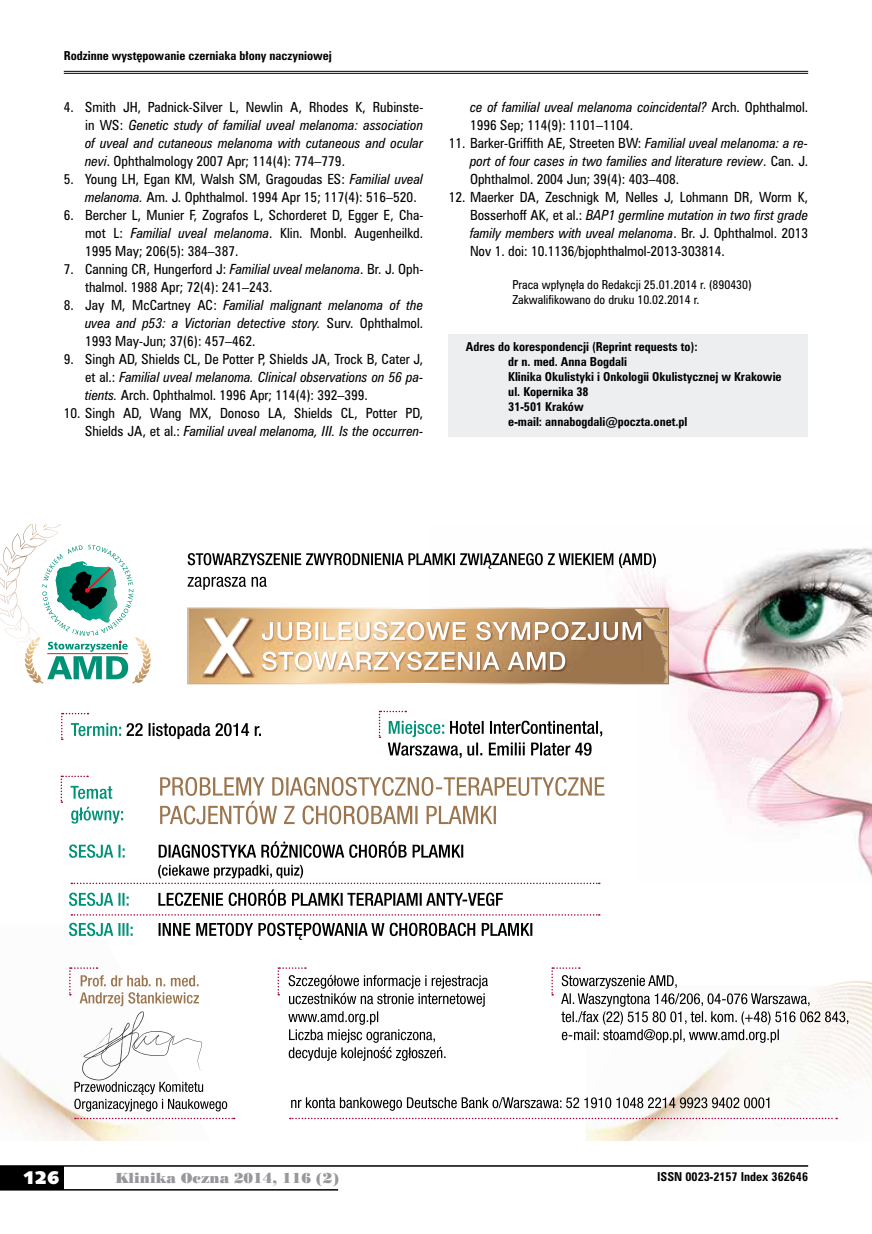
<style>
.page{position:relative;width:872px;height:1234px;background:#fff}
.page>*{position:absolute;margin:0;border:0;box-sizing:border-box;transform-origin:0 0}
.t1{font:18px "Humanst 531 U Blk PL";color:#fff}
.t2{font:13.5px "Poster Bodoni PL";color:#98989c}
.t3{font:12.75px/18px "Zurich Cn PL";color:#000}
.t4{font:italic 12.75px/18px "Zurich Cn PL";color:#000;text-align:justify}
.t5{font:700 11.25px/15px "Zurich Cn PL";color:#000}
.t6{font:11.25px/15px "Zurich Cn PL";color:#000}
.s1{font-style:normal}
.s2{font-style:italic}
</style>
<div class="page">
<div style="left:0;top:1165px;width:64px;height:24px;background:#000"></div>
<hr style="left:0;top:1164px;width:808px;height:2px;background:#000">
<hr style="left:0;top:1188px;width:338px;height:2px;background:#000">
<hr style="left:64px;top:71px;width:744px;height:1px;background:#000">
<hr style="left:64px;top:73px;width:744px;height:1px;background:#000">
<div style="left:449px;top:334px;width:359px;height:102px;background:#edeeef"></div>
<img style="left:761px;top:985px;width:111px;height:135px">
<img style="left:848px;top:1096px;width:24px;height:24px">
<img style="left:585px;top:1042px;width:176px;height:98px">
<img style="left:585px;top:1042px;width:63px;height:54px">
<img style="left:0;top:924px;width:210px;height:216px">
<img style="left:488px;top:548px;width:384px;height:77px">
<img style="left:637px;top:625px;width:235px;height:253px">
<img style="left:432px;top:684px;width:205px;height:252px">
<img style="left:591px;top:928px;width:281px;height:57px">
<svg style="left:159px;top:841px;width:304px;height:16px"></svg>
<svg style="left:158px;top:889px;width:345px;height:16px"></svg>
<svg style="left:159px;top:922px;width:373px;height:17px"></svg>
<svg style="left:188px;top:553px;width:468px;height:15px"></svg>
<svg style="left:188px;top:576px;width:79px;height:13px"></svg>
<svg style="left:127px;top:722px;width:134px;height:17px"></svg>
<svg style="left:61px;top:712px;width:60px;height:28px"></svg>
<svg style="left:379px;top:710px;width:223px;height:48px"></svg>
<svg style="left:61px;top:775px;width:62px;height:48px"></svg>
<svg style="left:74px;top:1081px;width:153px;height:30px"></svg>
<img style="left:95px;top:1011px;width:41px;height:24px">
<img style="left:84px;top:1035px;width:62px;height:43px">
<svg style="left:85px;top:1044px;width:23px;height:13px"></svg>
<svg style="left:136px;top:1011px;width:66px;height:59px"></svg>
<svg style="left:69px;top:967px;width:130px;height:38px"></svg>
<svg style="left:75px;top:1117px;width:160px;height:1px"></svg>
<svg style="left:290px;top:1117px;width:547px;height:1px"></svg>
<svg style="left:160px;top:776px;width:444px;height:48px"></svg>
<svg style="left:71px;top:864px;width:529px;height:19px"></svg>
<svg style="left:71px;top:913px;width:529px;height:2px"></svg>
<svg style="left:291px;top:1096px;width:478px;height:14px"></svg>
<svg style="left:277px;top:967px;width:211px;height:93px"></svg>
<svg style="left:551px;top:967px;width:297px;height:75px"></svg>
<svg style="left:69px;top:844px;width:56px;height:13px"></svg>
<svg style="left:69px;top:892px;width:60px;height:13px"></svg>
<svg style="left:69px;top:922px;width:64px;height:13px"></svg>
<img style="left:0;top:524px;width:61px;height:49px">
<img style="left:33px;top:535px;width:21px;height:9px">
<svg style="left:25px;top:544px;width:126px;height:139px"></svg>
<svg style="left:187px;top:607px;width:482px;height:77px;background:#d1b089"></svg>
<p class="t5" style="left:64px;top:48px;width:270px">Rodzinne występowanie czerniaka błony naczyniowej</p>
<p class="t4" style="left:85px;top:97px;width:340px;text-indent:-21px"><span class="s1">4. Smith JH, Padnick-Silver L, Newlin A, Rhodes K, Rubinste&shy;in WS:</span> Genetic study of familial uveal melanoma: association of uveal and cutaneous melanoma with cutaneous and ocular nevi<span class="s1">. Ophthalmology 2007 Apr; 114(4): 774–779.</span></p>
<p class="t3" style="left:85px;top:169px;width:340px;text-indent:-21px">5. Young LH, Egan KM, Walsh SM, Gragoudas ES: <span class="s2">Familial uveal melanoma.</span> Am. J. Ophthalmol. 1994 Apr 15; 117(4): 516–520.</p>
<p class="t3" style="left:85px;top:205px;width:340px;text-align:justify;text-indent:-21px">6. Bercher L, Munier F, Zografos L, Schorderet D, Egger E, Cha&shy;mot L: <span class="s2">Familial uveal melanoma</span>. Klin. Monbl. Augenheilkd.<br>1995 May; 206(5): 384–387.</p>
<p class="t3" style="left:85px;top:259px;width:340px;text-indent:-21px">7. Canning CR, Hungerford J: <span class="s2">Familial uveal melanoma</span>. Br. J. Oph&shy;thalmol. 1988 Apr; 72(4): 241–243.</p>
<p class="t4" style="left:85px;top:295px;width:340px;text-indent:-21px"><span class="s1">8. Jay M, McCartney AC:</span> Familial malignant melanoma of the uvea and p53: a Victorian detective story. <span class="s1">Surv. Ophthalmol.<br>1993 May-Jun; 37(6): 457–462.</span></p>
<p class="t3" style="left:85px;top:349px;width:340px;text-align:justify;text-indent:-21px">9. Singh AD, Shields CL, De Potter P, Shields JA, Trock B, Cater J, et al.: <span class="s2">Familial uveal melanoma. Clinical observations on 56 pa&shy;tients.</span> Arch. Ophthalmol. 1996 Apr; 114(4): 392–399.</p>
<p class="t3" style="left:64px;top:404px;width:361px;text-align:right">10. Singh AD, Wang MX, Donoso LA, Shields CL, Potter PD,<br>Shields JA, et al.: <span class="s2">Familial uveal melanoma, III. Is the occurren-</span></p>
<p class="t3" style="left:470px;top:98px;width:340px"><span class="s2">ce of familial uveal melanoma coincidental?</span> Arch. Ophthalmol.<br>1996 Sep; 114(9): 1101–1104.</p>
<p class="t4" style="left:470px;top:134px;width:340px;text-indent:-21px"><span class="s1">11. Barker-Griffith AE, Streeten BW:</span> Familial uveal melanoma: a re&shy;port of four cases in two families and literature review<span class="s1">. Can. J.<br>Ophthalmol. 2004 Jun; 39(4): 403–408.</span></p>
<p class="t3" style="left:470px;top:188px;width:340px;text-align:justify;text-indent:-21px">12. Maerker DA, Zeschnigk M, Nelles J, Lohmann DR, Worm K, Bosserhoff AK, et al.: <span class="s2">BAP1 germline mutation in two first grade family members with uveal melanoma</span>. Br. J. Ophthalmol. 2013<br>Nov 1. doi: 10.1136/bjophthalmol-2013-303814.</p>
<p class="t6" style="left:512px;top:277px;width:241px">Praca wpłynęła do Redakcji 25.01.2014 r. (890430)<br>Zakwalifikowano do druku 10.02.2014 r.</p>
<p class="t5" style="left:508px;top:339px;width:275px;text-indent:-43px">Adres do korespondencji (Reprint requests to):<br>dr n. med. Anna Bogdali<br>Klinika Okulistyki i Onkologii Okulistycznej w Krakowie ul. Kopernika 38<br>31-501 Kraków<br>e-mail: annabogdali@poczta.onet.pl</p>
<h1 class="t1" style="left:23px;top:1165px;width:38px">126</h1>
<p class="t2" style="left:115px;top:1168px;width:225px">Klinika Oczna 2014, 116 (2)</p>
<p class="t5" style="left:657px;top:1168px;width:152px">ISSN 0023-2157 Index 362646</p>
</div>
